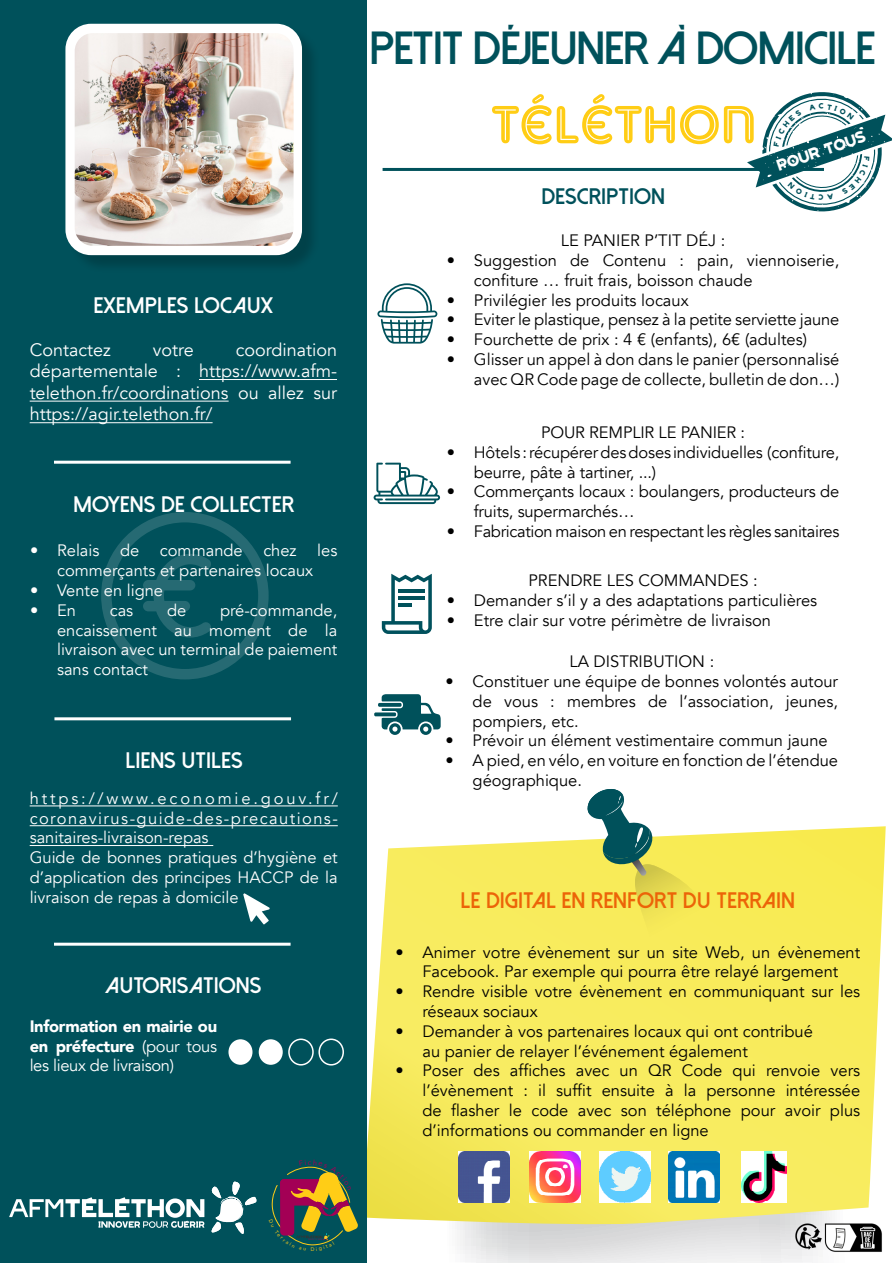
<style>
.page{position:relative;width:893px;height:1263px;background:#fff}
.page>*{position:absolute;margin:0;border:0;box-sizing:border-box;transform-origin:0 0}
.t1{font:52.5px "Adam Gorry Inline";color:#ffcd15}
.t2{font:800 46.5px "Dolce Vita";letter-spacing:-.03em;color:#00515b}
.t3{font:800 22.5px "Dolce Vita";color:#fff}
.t4{font:800 22.5px "Dolce Vita";color:#ec6408}
.t5{font:800 22.5px "Dolce Vita";color:#00515b}
.t6{font:18px/21.6px "Avenir";color:#fff;text-align:justify}
.t7{font:16.5px/19.8px "Avenir";color:#000}
.t8{font:16.5px/19.8px "Avenir";color:#fff}
.t9{font:900 16.5px/19.8px "Avenir";letter-spacing:-.02em;color:#fff;text-align:justify}
.t10{font:16.5px "Avenir";letter-spacing:-.02em;color:#000}
.t11{font:700 12.3px "AFM Telethon";color:#fff}
.t12{font:7.35px "Avenir";color:#a30055}
.s1{font-weight:400}
</style>
<div class="page">
<svg style="left:457px;top:1227px;width:361px;height:36px;background:#e3e3e4"></svg>
<svg style="left:367px;top:826px;width:519px;height:401px;background:#f7eb67"></svg>
<svg style="left:585px;top:789px;width:117px;height:163px"></svg>
<div style="left:0;top:0;width:367px;height:1263px;background:#00515b"></div>
<svg style="left:101px;top:512px;width:168px;height:167px"></svg>
<hr style="left:199px;top:379px;width:138px;height:1px;background:#fff">
<hr style="left:30px;top:401px;width:199px;height:1px;background:#fff">
<hr style="left:30px;top:422px;width:183px;height:1px;background:#fff">
<hr style="left:383px;top:168px;width:441px;height:3px;background:#00515b">
<svg style="left:377px;top:283px;width:60px;height:61px"></svg>
<hr style="left:30px;top:805px;width:308px;height:1px;background:#fff">
<hr style="left:30px;top:825px;width:308px;height:1px;background:#fff">
<hr style="left:30px;top:845px;width:183px;height:1px;background:#fff">
<svg style="left:243px;top:893px;width:27px;height:31px"></svg>
<svg style="left:374px;top:463px;width:66px;height:41px"></svg>
<svg style="left:382px;top:574px;width:50px;height:60px"></svg>
<hr style="left:398px;top:590px;width:27px;height:3px;background:#00515b">
<hr style="left:398px;top:596px;width:27px;height:4px;background:#00515b">
<hr style="left:398px;top:603px;width:14px;height:4px;background:#00515b">
<svg style="left:378px;top:703px;width:24px;height:4px"></svg>
<svg style="left:382px;top:694px;width:59px;height:41px"></svg>
<svg style="left:374px;top:712px;width:22px;height:4px"></svg>
<div style="left:228px;top:1039px;width:24px;height:26px;background:#fff;border-radius:50%"></div>
<div style="left:259px;top:1039px;width:24px;height:26px;background:#fff;border-radius:50%"></div>
<div style="left:288px;top:1038px;width:26px;height:27px;border:2px solid #fff;border-radius:50%"></div>
<div style="left:318px;top:1038px;width:26px;height:27px;border:2px solid #fff;border-radius:50%"></div>
<hr style="left:54px;top:461px;width:237px;height:3px;background:#fff">
<hr style="left:54px;top:717px;width:237px;height:3px;background:#fff">
<hr style="left:54px;top:943px;width:237px;height:3px;background:#fff">
<div style="left:68px;top:26px;width:253px;height:248px;background:#004952"></div>
<div style="left:65px;top:24px;width:237px;height:231px;background:#fff;border-radius:26px"></div>
<img style="left:75px;top:33px;width:219px;height:213px">
<svg style="left:9px;top:1197px;width:195px;height:31px"></svg>
<svg style="left:211px;top:1182px;width:45px;height:52px"></svg>
<img style="left:459px;top:1151px;width:51px;height:51px">
<img style="left:530px;top:1151px;width:51px;height:51px">
<img style="left:599px;top:1151px;width:51px;height:51px">
<img style="left:669px;top:1151px;width:51px;height:51px">
<img style="left:741px;top:1151px;width:45px;height:51px">
<img style="left:792px;top:1221px;width:92px;height:34px">
<svg style="left:271px;top:1166px;width:87px;height:80px"></svg>
<svg style="left:747px;top:92px;width:145px;height:119px"></svg>
<h3 class="t3" style="left:94px;top:294px;width:181px">EXEMPLES LOCAUX</h3>
<p class="t6" style="left:30px;top:339px;width:82px">Contactez</p>
<p class="t6" style="left:153px;top:339px;width:42px">votre</p>
<p class="t6" style="left:30px;top:339px;width:309px;text-indent:206px">coordination départementale : https://www.afm&shy;telethon.fr/coordinations ou allez sur https://agir.telethon.fr/</p>
<h3 class="t3" style="left:73px;top:493px;width:223px">MOYENS DE COLLECTER</h3>
<p class="t8" style="left:30px;top:541px;width:309px;text-align:center">• Relais de commande chez les commerçants et partenaires locaux</p>
<p class="t8" style="left:30px;top:581px;width:135px">• Vente en ligne</p>
<p class="t8" style="left:30px;top:601px;width:47px">• En</p>
<p class="t8" style="left:110px;top:601px;width:25px">cas</p>
<p class="t8" style="left:167px;top:601px;width:21px">de</p>
<p class="t8" style="left:57px;top:601px;width:282px;text-align:justify;text-indent:163px">pré-commande, encaissement au moment de la livraison avec un terminal de paiement sans contact</p>
<h3 class="t3" style="left:125px;top:749px;width:119px">LIENS UTILES</h3>
<p class="t8" style="left:30px;top:788px;width:310px">https://www.economie.gouv.fr/ coronavirus-guide-des-precautions&shy;sanitaires-livraison-repas<br>Guide de bonnes pratiques d’hygiène et d’application des principes HACCP de la livraison de repas à domicile</p>
<h3 class="t3" style="left:105px;top:973px;width:158px">AUTORISATIONS</h3>
<p class="t9" style="left:30px;top:1016px;width:189px">Information en mairie ou en préfecture <span class="s1">(pour tous les lieux de livraison)</span></p>
<p class="t12" style="left:308px;top:1156px;width:5px">c</p>
<h2 class="t2" style="left:369px;top:25px;width:508px">PETIT DÉJEUNER À DOMICILE</h2>
<h1 class="t1" style="left:491px;top:94px;width:267px">Téléthon</h1>
<p class="t11" style="left:776px;top:161px;width:94px;rotate:-19deg">Pour tous</p>
<h3 class="t5" style="left:541px;top:185px;width:125px">DESCRIPTION</h3>
<p class="t7" style="left:561px;top:231px;width:166px">LE PANIER P’TIT DÉJ :</p>
<p class="t7" style="left:474px;top:251px;width:367px;text-indent:-27px">• Suggestion de Contenu : pain, viennoiserie, confiture … fruit frais, boisson chaude</p>
<p class="t7" style="left:447px;top:290px;width:243px">• Privilégier les produits locaux</p>
<p class="t7" style="left:447px;top:310px;width:394px">• Eviter le plastique, pensez à la petite serviette jaune</p>
<p class="t7" style="left:447px;top:330px;width:362px">• Fourchette de prix : 4 € (enfants), 6€ (adultes)</p>
<p class="t7" style="left:447px;top:350px;width:394px;text-align:right">• Glisser un appel à don dans le panier (personnalisé avec QR Code page de collecte, bulletin de don…)</p>
<p class="t7" style="left:541px;top:423px;width:205px">POUR REMPLIR LE PANIER :</p>
<p class="t7" style="left:474px;top:443px;width:367px;text-indent:-27px">• Hôtels : récupérer des doses individuelles (confiture, beurre, pâte à tartiner, ...)</p>
<p class="t7" style="left:474px;top:482px;width:367px;text-indent:-27px">• Commerçants locaux : boulangers, producteurs de fruits, supermarchés…</p>
<p class="t10" style="left:447px;top:521px;width:394px">• Fabrication maison en respectant les règles sanitaires</p>
<p class="t7" style="left:528px;top:571px;width:231px">PRENDRE LES COMMANDES :</p>
<p class="t7" style="left:447px;top:590px;width:372px">• Demander s’il y a des adaptations particulières</p>
<p class="t7" style="left:447px;top:610px;width:326px">• Etre clair sur votre périmètre de livraison</p>
<p class="t7" style="left:569px;top:652px;width:146px">LA DISTRIBUTION :</p>
<p class="t7" style="left:473px;top:672px;width:367px;text-align:justify;text-indent:-27px">• Constituer une équipe de bonnes volontés autour de vous : membres de l’association, jeunes, pompiers, etc.</p>
<p class="t7" style="left:446px;top:731px;width:384px">• Prévoir un élément vestimentaire commun jaune</p>
<p class="t7" style="left:473px;top:751px;width:367px;text-indent:-27px">• A pied, en vélo, en voiture en fonction de l’étendue géographique.</p>
<h3 class="t4" style="left:461px;top:889px;width:336px">LE DIGITAL EN RENFORT DU TERRAIN</h3>
<p class="t7" style="left:395px;top:942px;width:466px;text-align:center">• Animer votre évènement sur un site Web, un évènement<br>Facebook. Par exemple qui pourra être relayé largement</p>
<p class="t7" style="left:422px;top:982px;width:439px;text-indent:-27px">• Rendre visible votre évènement en communiquant sur les réseaux sociaux</p>
<p class="t7" style="left:422px;top:1021px;width:392px;text-indent:-27px">• Demander à vos partenaires locaux qui ont contribué au panier de relayer l’événement également</p>
<p class="t7" style="left:422px;top:1061px;width:439px;text-align:justify;text-indent:-27px">• Poser des affiches avec un QR Code qui renvoie vers l’évènement : il suffit ensuite à la personne intéressée de flasher le code avec son téléphone pour avoir plus d’informations ou commander en ligne</p>
</div>
